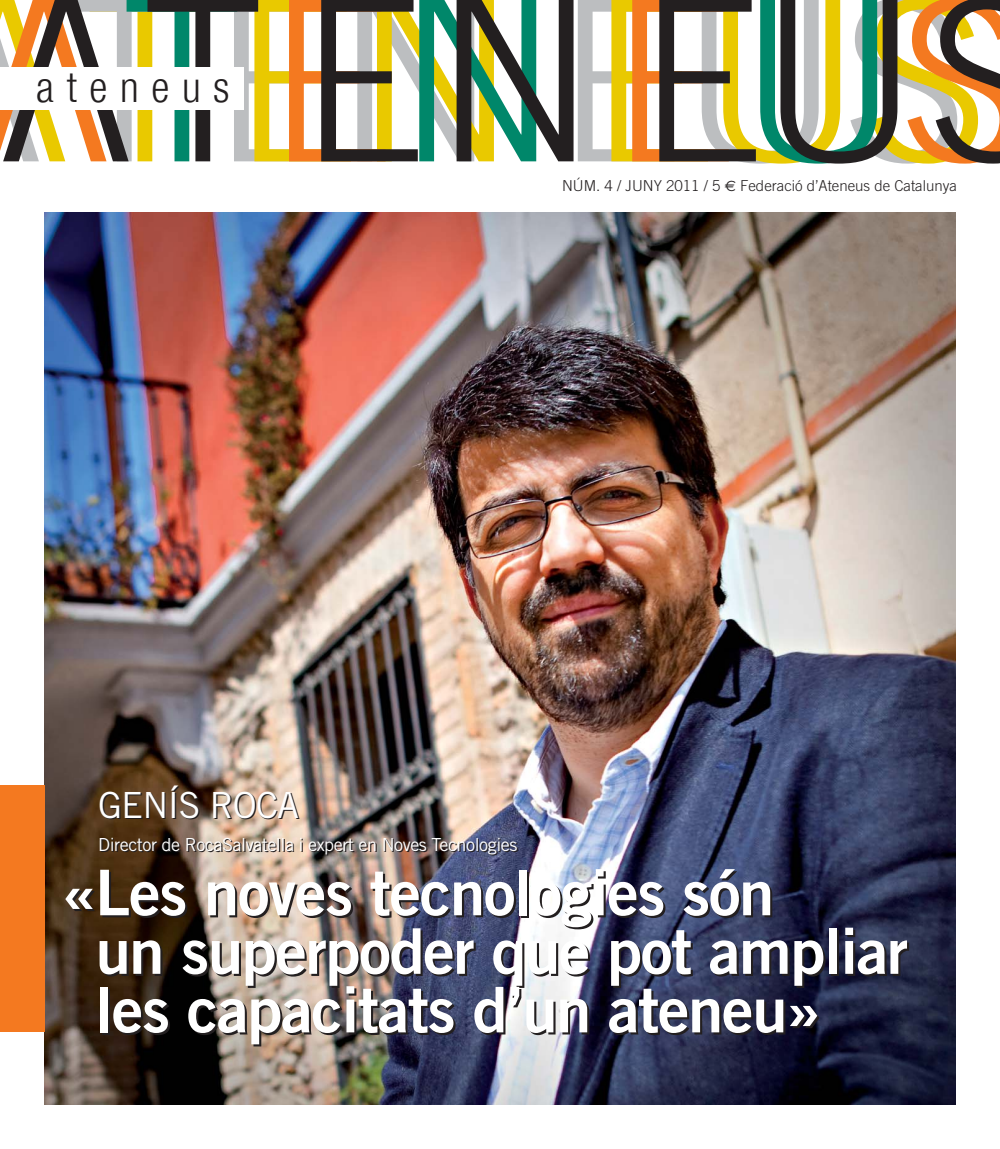
<style>
.page{position:relative;width:1000px;height:1149px;background:#fff}
.page>*{position:absolute;margin:0;border:0;box-sizing:border-box;transform-origin:0 0}
.t1{font:63px/58.5px "Trade Gothic LT Std Bd 2";letter-spacing:-.02em;color:#fff}
.t2{font:300 condensed 42px "Helvetica Neue";letter-spacing:.3em;color:#231f20}
.t3{font:36px "Trade Gothic LT Std";letter-spacing:-.025em;color:#fff}
.t4{font:18px "Trade Gothic LT Std";letter-spacing:-.025em;color:#fff}
.t5{font:300 15px "Trade Gothic LT Std";color:#231f20}
.s1{font-family:"Euro Sans";font-weight:400}
</style>
<div class="page">
<img style="left:45px;top:213px;width:910px;height:890px">
<div style="left:0;top:785px;width:45px;height:246px;background:#f47920"></div>
<svg style="left:0;top:0;width:999px;height:163px"></svg>
<div style="left:0;top:67px;width:244px;height:42px;background:#fff"></div>
<p class="t2" style="left:36px;top:70px;width:195px">ateneus</p>
<p class="t5" style="left:562px;top:180px;width:396px">NÚM. 4 / JUNY 2011 / 5 <span class="s1">€</span> Federació d’Ateneus de Catalunya</p>
<p class="t3" style="left:98px;top:792px;width:202px">GENÍS ROCA</p>
<p class="t4" style="left:98px;top:837px;width:421px">Director de RocaSalvatella i expert en Noves Tecnologies</p>
<p class="t1" style="left:95px;top:868px;width:813px;text-indent:-34px">«Les noves tecnologies són<br>un superpoder que pot ampliar les capacitats d’un ateneu»</p>
</div>
